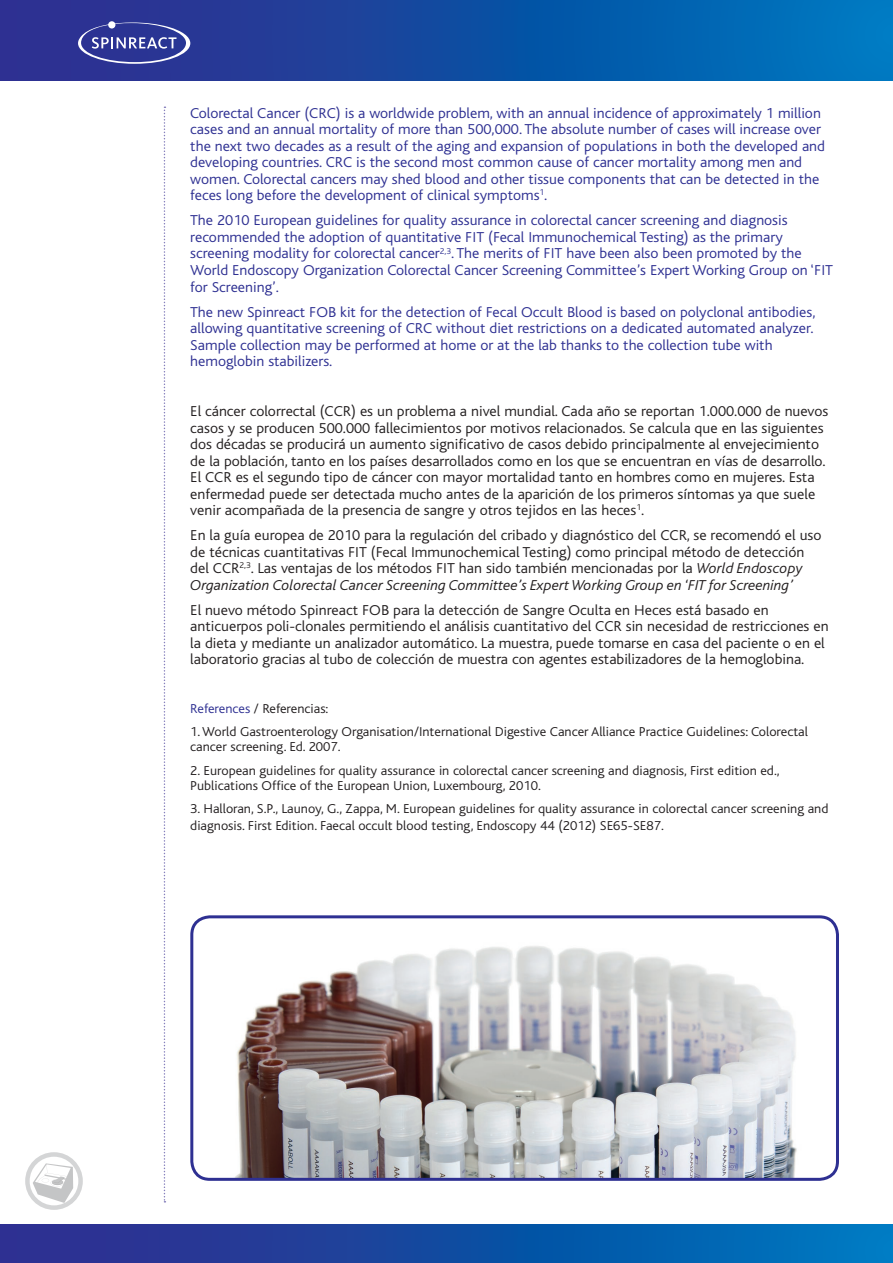
<style>
.page{position:relative;width:893px;height:1263px;background:#fff}
.page>*{position:absolute;margin:0;border:0;box-sizing:border-box;transform-origin:0 0}
.t1{font:300 15px/16.5px "Bliss";color:#231f20;scale:1.05 1}
.t2{font:300 15px/16.5px "Bliss";color:#2e3092;scale:1.05 1}
.t3{font:300 13.5px/15px "Bliss";color:#231f20;scale:1.05 1}
.s1{font-style:italic}
.s2{color:#2e3092}
</style>
<div class="page">
<div style="left:0;top:0;width:893px;height:81px;background:linear-gradient(to right,#32278a,#0076bd)"></div>
<div style="left:0;top:1225px;width:893px;height:38px;background:linear-gradient(to right,#32278a,#0077be)"></div>
<svg style="left:164px;top:107px;width:1px;height:1095px"></svg>
<svg style="left:78px;top:22px;width:112px;height:42px;background:#4d55a5"></svg>
<div style="left:108px;top:21px;width:7px;height:8px;background:#fff;border-radius:50%"></div>
<svg style="left:33px;top:1163px;width:40px;height:40px"></svg>
<div style="left:25px;top:1152px;width:58px;height:58px;border:4px solid #939598;border-radius:50%"></div>
<img style="left:235px;top:946px;width:562px;height:231px">
<div style="left:190px;top:915px;width:649px;height:266px;border:3px solid #2e3092;border-radius:18px"></div>
<p class="t2" style="left:190px;top:105px;width:606px">Colorectal Cancer (CRC) is a worldwide problem, with an annual incidence of approximately 1 million cases and an annual mortality of more than 500,000. The absolute number of cases will increase over the next two decades as a result of the aging and expansion of populations in both the developed and developing countries. CRC is the second most common cause of cancer mortality among men and women. Colorectal cancers may shed blood and other tissue components that can be detected in the feces long before the development of clinical symptoms<sup>1</sup>.</p>
<p class="t2" style="left:190px;top:213px;width:614px">The 2010 European guidelines for quality assurance in colorectal cancer screening and diagnosis recommended the adoption of quantitative FIT (Fecal Immunochemical Testing) as the primary screening modality for colorectal cancer<sup>2,3</sup>. The merits of FIT have been also been promoted by the World Endoscopy Organization Colorectal Cancer Screening Committee’s Expert Working Group on ‘FIT for Screening’.</p>
<p class="t2" style="left:190px;top:304px;width:597px">The new Spinreact FOB kit for the detection of Fecal Occult Blood is based on polyclonal antibodies, allowing quantitative screening of CRC without diet restrictions on a dedicated automated analyzer.<br>Sample collection may be performed at home or at the lab thanks to the collection tube with hemoglobin stabilizers.</p>
<p class="t1" style="left:190px;top:403px;width:609px">El cáncer colorrectal (CCR) es un problema a nivel mundial. Cada año se reportan 1.000.000 de nuevos casos y se producen 500.000 fallecimientos por motivos relacionados. Se calcula que en las siguientes dos décadas se producirá un aumento significativo de casos debido principalmente al envejecimiento de la población, tanto en los países desarrollados como en los que se encuentran en vías de desarrollo.<br>El CCR es el segundo tipo de cáncer con mayor mortalidad tanto en hombres como en mujeres. Esta enfermedad puede ser detectada mucho antes de la aparición de los primeros síntomas ya que suele venir acompañada de la presencia de sangre y otros tejidos en las heces<sup>1</sup>.</p>
<p class="t1" style="left:190px;top:527px;width:603px">En la guía europea de 2010 para la regulación del cribado y diagnóstico del CCR, se recomendó el uso de técnicas cuantitativas FIT (Fecal Immunochemical Testing) como principal método de detección del CCR<sup>2,3</sup>. Las ventajas de los métodos FIT han sido también mencionadas por la <span class="s1">World Endoscopy Organization Colorectal Cancer Screening Committee’s Expert Working Group en ‘FIT for Screening’</span></p>
<p class="t1" style="left:190px;top:602px;width:609px">El nuevo método Spinreact FOB para la detección de Sangre Oculta en Heces está basado en anticuerpos poli-clonales permitiendo el análisis cuantitativo del CCR sin necesidad de restricciones en la dieta y mediante un analizador automático. La muestra, puede tomarse en casa del paciente o en el laboratorio gracias al tubo de colección de muestra con agentes estabilizadores de la hemoglobina.</p>
<p class="t3" style="left:190px;top:701px;width:133px"><span class="s2">References</span> / Referencias:</p>
<p class="t3" style="left:190px;top:724px;width:590px">1. World Gastroenterology Organisation/International Digestive Cancer Alliance Practice Guidelines: Colorectal cancer screening. Ed. 2007.</p>
<p class="t3" style="left:190px;top:763px;width:563px">2. European guidelines for quality assurance in colorectal cancer screening and diagnosis, First edition ed.,<br>Publications Office of the European Union, Luxembourg, 2010.</p>
<p class="t3" style="left:190px;top:801px;width:609px;line-height:16.5px">3. Halloran, S.P., Launoy, G., Zappa, M. European guidelines for quality assurance in colorectal cancer screening and diagnosis. First Edition. Faecal occult blood testing, Endoscopy 44 (2012) SE65-SE87.</p>
</div>
